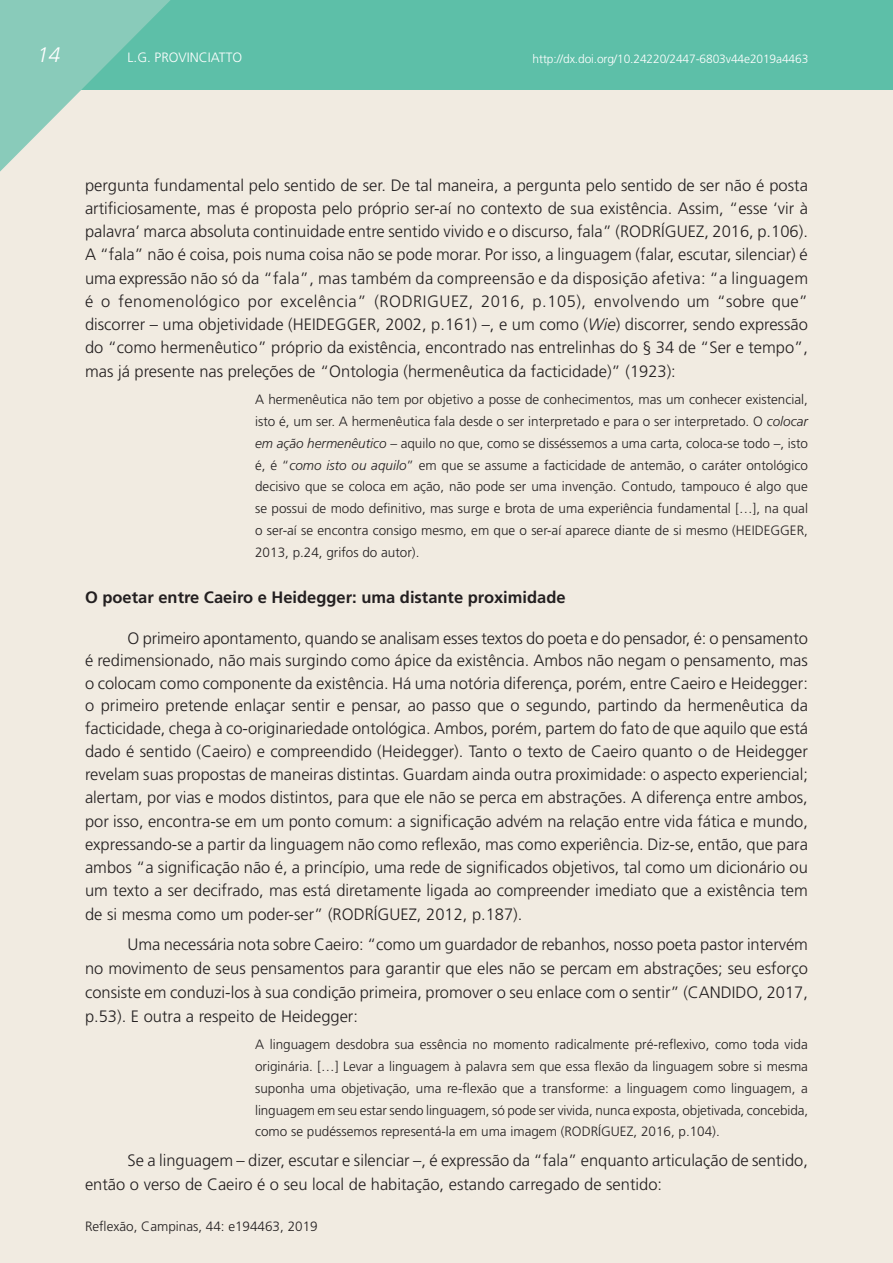
<style>
.page{position:relative;width:893px;height:1263px;background:#fff}
.page>*{position:absolute;margin:0;border:0;box-sizing:border-box;transform-origin:0 0}
.t1{font:italic 300 21px "Frutiger";color:#fff}
.t2{font:300 16.5px/23px "Frutiger";color:#231f20;text-align:justify}
.t3{font:700 16.5px "Frutiger";color:#231f20}
.t4{font:300 13.5px/21.8px "Frutiger";color:#231f20;text-align:justify}
.t5{font:300 13.5px "Frutiger";color:#fff}
.t6{font:300 12px "Frutiger";letter-spacing:-.01em;color:#fff}
.s1{font-style:italic}
</style>
<div class="page">
<div style="left:0;top:89px;width:893px;height:1174px;background:#f1ebe1"></div>
<div style="left:0;top:0;width:893px;height:89px;background:#5dbfa8"></div>
<svg style="left:0;top:0;width:174px;height:173px;background:#a9d5c5"></svg>
<p class="t1" style="left:37px;top:43px;width:25px">14</p>
<p class="t5" style="left:128px;top:50px;width:116px">L.G. PROVINCIATTO</p>
<p class="t6" style="left:533px;top:52px;width:277px">http://dx.doi.org/10.24220/2447-6803v44e2019a4463</p>
<p class="t2" style="left:85px;top:173px;width:725px">pergunta fundamental pelo sentido de ser. De tal maneira, a pergunta pelo sentido de ser não é posta artificiosamente, mas é proposta pelo próprio ser-aí no contexto de sua existência. Assim, “esse ‘vir à palavra’ marca absoluta continuidade entre sentido vivido e o discurso, fala” (RODRÍGUEZ, 2016, p.106).<br>A “fala” não é coisa, pois numa coisa não se pode morar. Por isso, a linguagem (falar, escutar, silenciar) é uma expressão não só da “fala”, mas também da compreensão e da disposição afetiva: “a linguagem é o fenomenológico por excelência” (RODRIGUEZ, 2016, p.105), envolvendo um “sobre que” discorrer – uma objetividade (HEIDEGGER, 2002, p.161) –, e um como (<span class="s1">Wie</span>) discorrer, sendo expressão do “como hermenêutico” próprio da existência, encontrado nas entrelinhas do § 34 de “Ser e tempo”, mas já presente nas preleções de “Ontologia (hermenêutica da facticidade)” (1923):</p>
<p class="t4" style="left:255px;top:389px;width:554px">A hermenêutica não tem por objetivo a posse de conhecimentos, mas um conhecer existencial, isto é, um ser. A hermenêutica fala desde o ser interpretado e para o ser interpretado. O <span class="s1">colocar em ação hermenêutico</span> – aquilo no que, como se disséssemos a uma carta, coloca-se todo –, isto é, é “<span class="s1">como isto ou aquilo</span>” em que se assume a facticidade de antemão, o caráter ontológico decisivo que se coloca em ação, não pode ser uma invenção. Contudo, tampouco é algo que se possui de modo definitivo, mas surge e brota de uma experiência fundamental […], na qual o ser-aí se encontra consigo mesmo, em que o ser-aí aparece diante de si mesmo (HEIDEGGER, 2013, p.24, grifos do autor).</p>
<p class="t3" style="left:85px;top:588px;width:482px">O poetar entre Caeiro e Heidegger: uma distante proximidade</p>
<p class="t2" style="left:85px;top:627px;width:724px;text-indent:43px">O primeiro apontamento, quando se analisam esses textos do poeta e do pensador, é: o pensamento é redimensionado, não mais surgindo como ápice da existência. Ambos não negam o pensamento, mas o colocam como componente da existência. Há uma notória diferença, porém, entre Caeiro e Heidegger: o primeiro pretende enlaçar sentir e pensar, ao passo que o segundo, partindo da hermenêutica da facticidade, chega à co-originariedade ontológica. Ambos, porém, partem do fato de que aquilo que está dado é sentido (Caeiro) e compreendido (Heidegger). Tanto o texto de Caeiro quanto o de Heidegger revelam suas propostas de maneiras distintas. Guardam ainda outra proximidade: o aspecto experiencial; alertam, por vias e modos distintos, para que ele não se perca em abstrações. A diferença entre ambos, por isso, encontra-se em um ponto comum: a significação advém na relação entre vida fática e mundo, expressando-se a partir da linguagem não como reflexão, mas como experiência. Diz-se, então, que para ambos “a significação não é, a princípio, uma rede de significados objetivos, tal como um dicionário ou um texto a ser decifrado, mas está diretamente ligada ao compreender imediato que a existência tem de si mesma como um poder-ser” (RODRÍGUEZ, 2012, p.187).</p>
<p class="t2" style="left:85px;top:932px;width:724px;line-height:24px;text-indent:43px">Uma necessária nota sobre Caeiro: “como um guardador de rebanhos, nosso poeta pastor intervém no movimento de seus pensamentos para garantir que eles não se percam em abstrações; seu esforço consiste em conduzi-los à sua condição primeira, promover o seu enlace com o sentir” (CANDIDO, 2017, p.53). E outra a respeito de Heidegger:</p>
<p class="t4" style="left:255px;top:1034px;width:554px">A linguagem desdobra sua essência no momento radicalmente pré-reflexivo, como toda vida originária. […] Levar a linguagem à palavra sem que essa flexão da linguagem sobre si mesma suponha uma objetivação, uma re-flexão que a transforme: a linguagem como linguagem, a linguagem em seu estar sendo linguagem, só pode ser vivida, nunca exposta, objetivada, concebida, como se pudéssemos representá-la em uma imagem (RODRÍGUEZ, 2016, p.104).</p>
<p class="t2" style="left:85px;top:1149px;width:724px;line-height:24px;text-indent:43px">Se a linguagem – dizer, escutar e silenciar –, é expressão da “fala” enquanto articulação de sentido, então o verso de Caeiro é o seu local de habitação, estando carregado de sentido:</p>
<p class="t4" style="left:85px;top:1215px;width:234px">Reflexão, Campinas, 44: e194463, 2019</p>
</div>
